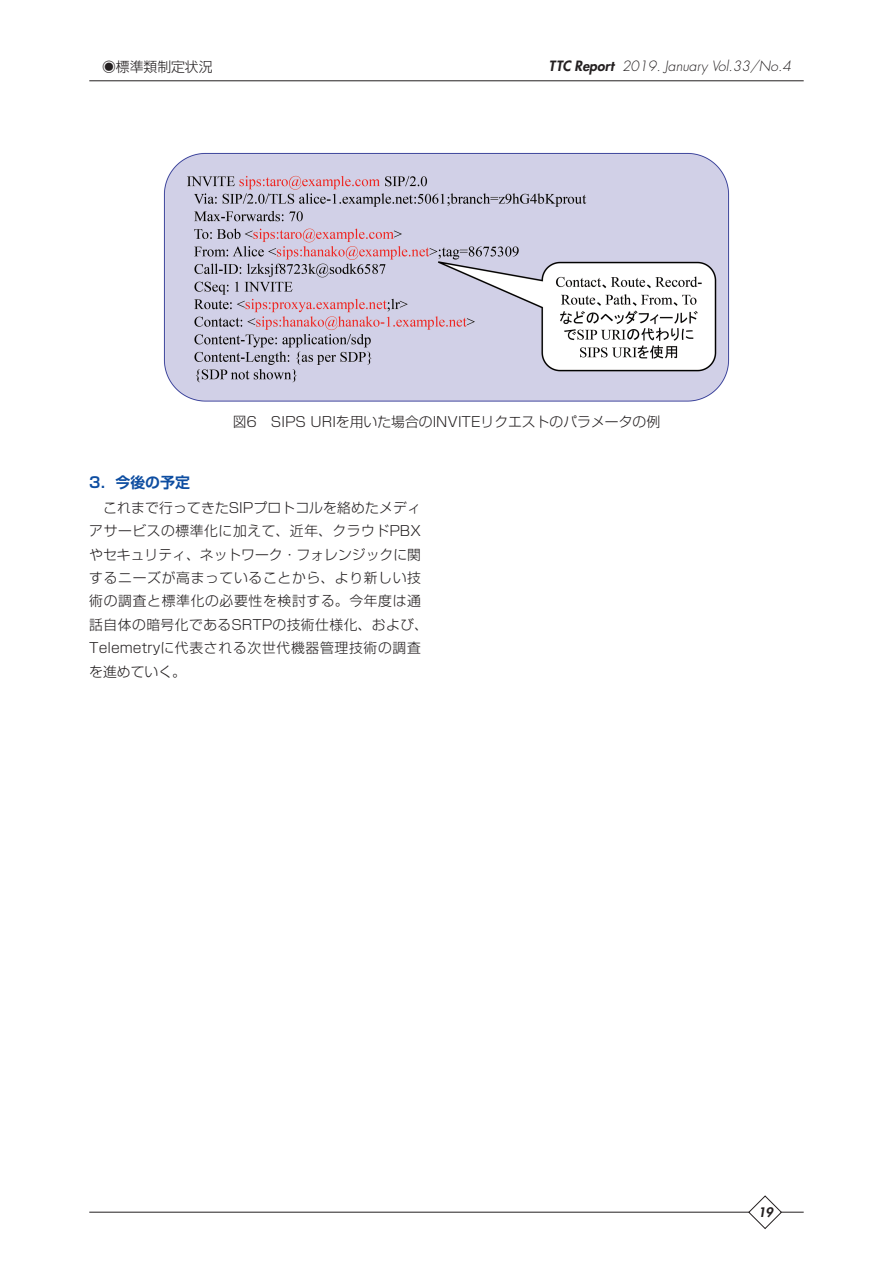
<style>
.page{position:relative;width:893px;height:1263px;background:#fff}
.page>*{position:absolute;margin:0;border:0;box-sizing:border-box;transform-origin:0 0}
.t1{font:700 14.85px "Shin Go Pro De";color:#0d4da1}
.t2{font:300 13.8px/23.4px "Shin Go Pro";letter-spacing:.03em;color:#231f20}
.t3{font:300 13.8px "Shin Go Pro";letter-spacing:.01em;color:#231f20}
.t4{font:italic 300 13.8px "Futura Std";color:#231f20}
.t5{font:italic 800 12.75px "Futura Std";color:#231f20}
.s1{font-weight:800}
</style>
<div class="page">
<hr style="left:89px;top:1212px;width:715px;height:1px;background:#231f20">
<hr style="left:89px;top:81px;width:715px;height:1px;background:#231f20">
<svg style="left:748px;top:1195px;width:34px;height:34px"></svg>
<img style="left:163px;top:152px;width:567px;height:250px">
<p class="t3" style="left:102px;top:55px;width:112px">◉標準類制定状況</p>
<p class="t4" style="left:549px;top:58px;width:244px"><span class="s1">TTC Report</span> 2019. January Vol.33/No.4</p>
<p class="t3" style="left:233px;top:410px;width:429px">図6　SIPS URIを用いた場合のINVITEリクエストのパラメータの例</p>
<p class="t1" style="left:89px;top:470px;width:102px">3．今後の予定</p>
<p class="t2" style="left:89px;top:494px;width:340px;text-indent:14px">これまで行ってきたSIPプロトコルを絡めたメディアサービスの標準化に加えて、近年、クラウドPBXやセキュリティ、ネットワーク・フォレンジックに関するニーズが高まっていることから、より新しい技術の調査と標準化の必要性を検討する。今年度は通話自体の暗号化であるSRTPの技術仕様化、および、<br>Telemetryに代表される次世代機器管理技術の調査を進めていく。</p>
<p class="t5" style="left:758px;top:1204px;width:16px">19</p>
</div>
